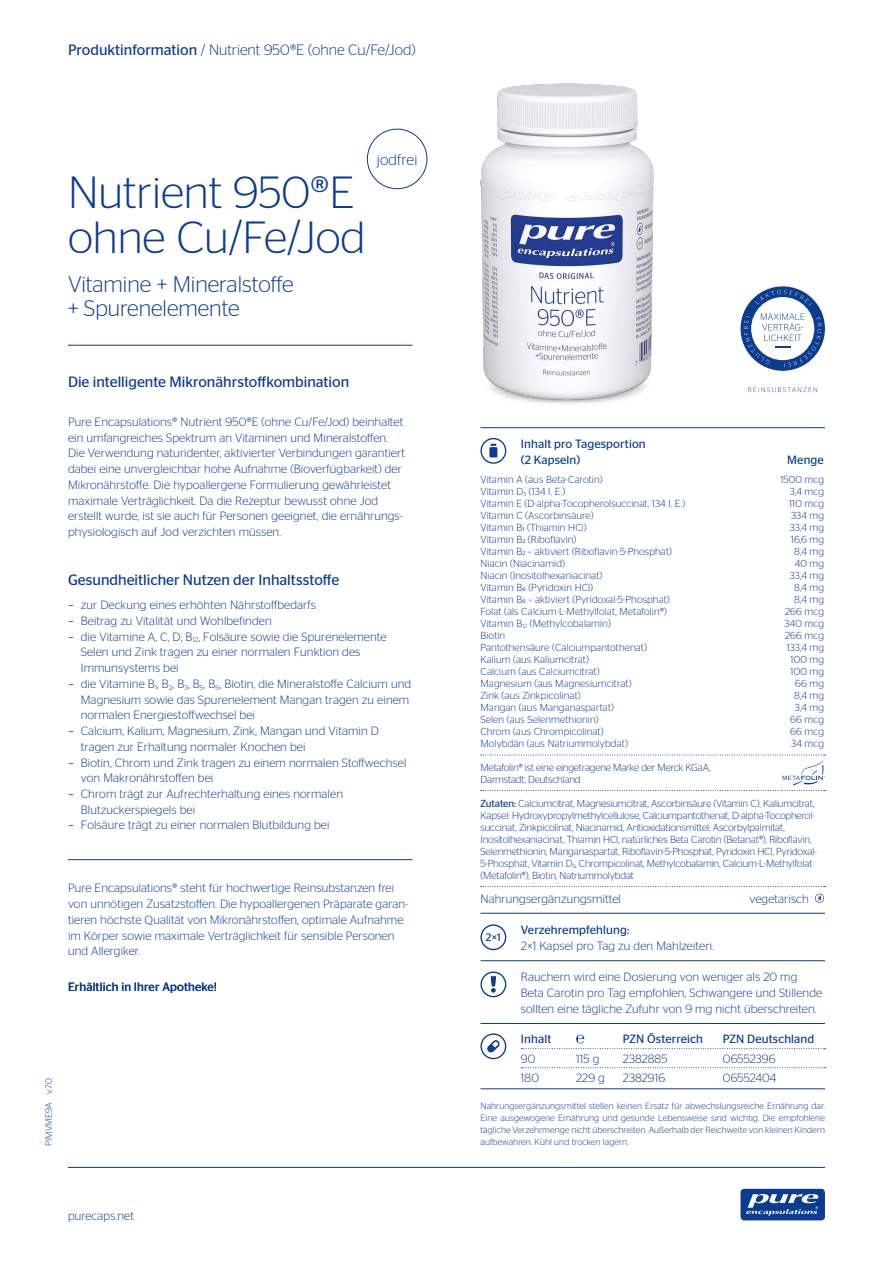
<style>
.page{position:relative;width:893px;height:1263px;background:#fff}
.page>*{position:absolute;margin:0;border:0;box-sizing:border-box;transform-origin:0 0}
.t1{font:300 45px/45px "Stag Sans";color:#0b3c90}
.t2{font:300 22.5px/24px "Stag Sans";color:#0b3c90}
.t3{font:300 15.3px "Stag Sans";letter-spacing:.01em;color:#0b3c90}
.t4{font:15px "Stag Sans";color:#0b3c90}
.t5{font:300 15px "Stag Sans";color:#0b3c90}
.t6{font:300 12px/15.8px "Stag Sans";letter-spacing:.01em;color:#0b3c90}
.t7{font:12px/15.8px "Stag Sans";letter-spacing:.01em;color:#0b3c90}
.t8{font:10.8px "Stag Sans";color:#0b3c90}
.t9{font:300 10.2px/12px "Stag Sans";color:#0b3c90}
.t10{font:300 9px/12px "Stag Sans";letter-spacing:.01em;color:#0b3c90;text-align:justify}
.s1{font-weight:400}
.s2{font-family:"Solex Medium Lining";font-weight:400}
</style>
<div class="page">
<hr style="left:68px;top:1167px;width:757px;height:1px;background:#0b3c90">
<div style="left:740px;top:1189px;width:85px;height:31px;background:#0b3c90;border-radius:4px"></div>
<svg style="left:746px;top:1194px;width:73px;height:22px"></svg>
<div style="left:367px;top:129px;width:60px;height:60px;border:1px solid #0b3c90;border-radius:50%"></div>
<svg style="left:815px;top:894px;width:9px;height:9px"></svg>
<hr style="left:480px;top:427px;width:345px;height:1px;background:#0b3c90">
<hr style="left:480px;top:960px;width:345px;height:1px;background:#0b3c90">
<hr style="left:480px;top:1023px;width:345px;height:1px;background:#0b3c90">
<svg style="left:480px;top:439px;width:26px;height:25px"></svg>
<img style="left:480px;top:83px;width:308px;height:356px">
<hr style="left:480px;top:1088px;width:345px;height:1px;background:#0b3c90">
<hr style="left:480px;top:913px;width:345px;height:1px;background:#0b3c90">
<svg style="left:480px;top:1033px;width:26px;height:26px"></svg>
<svg style="left:521px;top:1035px;width:305px;height:14px"></svg>
<svg style="left:521px;top:1067px;width:305px;height:1px"></svg>
<svg style="left:481px;top:886px;width:345px;height:1px"></svg>
<hr style="left:68px;top:345px;width:344px;height:1px;background:#0b3c90">
<svg style="left:748px;top:387px;width:69px;height:5px"></svg>
<svg style="left:740px;top:286px;width:85px;height:85px"></svg>
<svg style="left:480px;top:924px;width:26px;height:26px"></svg>
<svg style="left:480px;top:971px;width:26px;height:26px"></svg>
<hr style="left:68px;top:859px;width:344px;height:1px;background:#0b3c90">
<svg style="left:481px;top:755px;width:345px;height:36px"></svg>
<p class="t5" style="left:68px;top:41px;width:349px"><span class="s1">Produktinformation</span> / Nutrient 950®E (ohne Cu/Fe/Jod)</p>
<h1 class="t1" style="left:68px;top:169px;width:299px">Nutrient 950®E ohne Cu/Fe/Jod</h1>
<h2 class="t2" style="left:68px;top:272px;width:227px">Vitamine + Mineralstoffe + Spurenelemente</h2>
<p class="t3" style="left:377px;top:151px;width:42px">jodfrei</p>
<p class="t4" style="left:68px;top:373px;width:283px">Die intelligente Mikronährstoffkombination</p>
<p class="t6" style="left:68px;top:414px;width:339px">Pure Encapsulations® Nutrient 950®E (ohne Cu/Fe/Jod) beinhaltet ein umfangreiches Spektrum an Vitaminen und Mineralstoffen.<br>Die Verwendung naturidenter, aktivierter Verbindungen garantiert dabei eine unvergleichbar hohe Aufnahme (Bioverfügbarkeit) der Mikronährstoffe. Die hypoallergene Formulierung gewährleistet maximale Verträglichkeit. Da die Rezeptur bewusst ohne Jod erstellt wurde, ist sie auch für Personen geeignet, die ernährungs&shy;physiologisch auf Jod verzichten müssen.</p>
<p class="t4" style="left:68px;top:571px;width:273px">Gesundheitlicher Nutzen der Inhaltsstoffe</p>
<p class="t6" style="left:68px;top:597px;width:249px"><span class="s2">–</span> zur Deckung eines erhöhten Nährstoffbedarfs</p>
<p class="t6" style="left:68px;top:612px;width:205px"><span class="s2">–</span> Beitrag zu Vitalität und Wohlbefinden</p>
<p class="t6" style="left:81px;top:628px;width:307px;text-indent:-12px"><span class="s2">–</span> die Vitamine A, C, D, B<sub>12</sub>, Folsäure sowie die Spurenelemente<br>Selen und Zink tragen zu einer normalen Funktion des<br>Immunsystems bei</p>
<p class="t6" style="left:81px;top:675px;width:332px;text-indent:-12px"><span class="s2">–</span> die Vitamine B<sub>1</sub>, B<sub>2</sub>, B<sub>3</sub>, B<sub>5</sub>, B<sub>6</sub>, Biotin, die Mineralstoffe Calcium und<br>Magnesium sowie das Spurenelement Mangan tragen zu einem normalen Energiestoffwechsel bei</p>
<p class="t6" style="left:81px;top:723px;width:300px;text-indent:-12px"><span class="s2">–</span> Calcium, Kalium, Magnesium, Zink, Mangan und Vitamin D tragen zur Erhaltung normaler Knochen bei</p>
<p class="t6" style="left:81px;top:754px;width:327px;text-indent:-12px"><span class="s2">–</span> Biotin, Chrom und Zink tragen zu einem normalen Stoffwechsel von Makronährstoffen bei</p>
<p class="t6" style="left:81px;top:786px;width:264px;text-indent:-12px"><span class="s2">–</span> Chrom trägt zur Aufrechterhaltung eines normalen<br>Blutzuckerspiegels bei</p>
<p class="t6" style="left:68px;top:817px;width:263px"><span class="s2">–</span> Folsäure trägt zu einer normalen Blutbildung bei</p>
<p class="t6" style="left:68px;top:880px;width:341px">Pure Encapsulations® steht für hochwertige Reinsubstanzen frei von unnötigen Zusatzstoffen. Die hypoallergenen Präparate garan&shy;tieren höchste Qualität von Mikronährstoffen, optimale Aufnahme im Körper sowie maximale Verträglichkeit für sensible Personen und Allergiker.</p>
<p class="t7" style="left:68px;top:979px;width:151px">Erhältlich in Ihrer Apotheke!</p>
<p class="t10" style="left:43px;top:1146px;width:70px;rotate:-90deg">PIMVME9A v.7.0</p>
<p class="t6" style="left:68px;top:1208px;width:67px">purecaps.net</p>
<p class="t7" style="left:521px;top:436px;width:126px">Inhalt pro Tagesportion (2 Kapseln)</p>
<p class="t7" style="left:787px;top:452px;width:38px">Menge</p>
<p class="t9" style="left:480px;top:473px;width:124px">Vitamin A (aus Beta-Carotin)</p>
<p class="t9" style="left:780px;top:473px;width:45px">1500 mcg</p>
<p class="t9" style="left:480px;top:485px;width:86px">Vitamin D<sub>3</sub> (134 I. E.)</p>
<p class="t9" style="left:790px;top:485px;width:36px">3,4 mcg</p>
<p class="t9" style="left:480px;top:497px;width:206px">Vitamin E (D-alpha-Tocopherolsuccinat, 134 I. E.)</p>
<p class="t9" style="left:789px;top:497px;width:36px">110 mcg</p>
<p class="t9" style="left:480px;top:509px;width:115px">Vitamin C (Ascorbinsäure)</p>
<p class="t9" style="left:791px;top:509px;width:34px">334 mg</p>
<p class="t9" style="left:480px;top:521px;width:108px">Vitamin B1 (Thiamin HCl)</p>
<p class="t9" style="left:790px;top:521px;width:36px">33,4 mg</p>
<p class="t9" style="left:480px;top:533px;width:97px">Vitamin B2 (Riboflavin)</p>
<p class="t9" style="left:791px;top:533px;width:35px">16,6 mg</p>
<p class="t9" style="left:480px;top:545px;width:193px">Vitamin B2 – aktiviert (Riboflavin-5-Phosphat)</p>
<p class="t9" style="left:794px;top:545px;width:31px">8,4 mg</p>
<p class="t9" style="left:480px;top:557px;width:86px">Niacin (Niacinamid)</p>
<p class="t9" style="left:795px;top:557px;width:31px">40 mg</p>
<p class="t9" style="left:480px;top:569px;width:123px">Niacin (Inositolhexaniacinat)</p>
<p class="t9" style="left:790px;top:569px;width:36px">33,4 mg</p>
<p class="t9" style="left:480px;top:581px;width:114px">Vitamin B6 (Pyridoxin HCl)</p>
<p class="t9" style="left:794px;top:581px;width:31px">8,4 mg</p>
<p class="t9" style="left:480px;top:593px;width:191px">Vitamin B6 – aktiviert (Pyridoxal-5-Phosphat)</p>
<p class="t9" style="left:794px;top:593px;width:31px">8,4 mg</p>
<p class="t9" style="left:480px;top:605px;width:188px">Folat (als Calcium-L-Methylfolat, Metafolin®)</p>
<p class="t9" style="left:785px;top:605px;width:41px">266 mcg</p>
<p class="t9" style="left:480px;top:617px;width:132px">Vitamin B<sub>12</sub> (Methylcobalamin)</p>
<p class="t9" style="left:784px;top:617px;width:41px">340 mcg</p>
<p class="t9" style="left:480px;top:629px;width:26px">Biotin</p>
<p class="t9" style="left:785px;top:629px;width:41px">266 mcg</p>
<p class="t9" style="left:480px;top:641px;width:168px">Pantothensäure (Calciumpantothenat)</p>
<p class="t9" style="left:787px;top:641px;width:39px">133,4 mg</p>
<p class="t9" style="left:480px;top:653px;width:110px">Kalium (aus Kaliumcitrat)</p>
<p class="t9" style="left:791px;top:653px;width:35px">100 mg</p>
<p class="t9" style="left:480px;top:665px;width:121px">Calcium (aus Calciumcitrat)</p>
<p class="t9" style="left:791px;top:665px;width:35px">100 mg</p>
<p class="t9" style="left:480px;top:677px;width:153px">Magnesium (aus Magnesiumcitrat)</p>
<p class="t9" style="left:795px;top:677px;width:30px">66 mg</p>
<p class="t9" style="left:480px;top:689px;width:102px">Zink (aus Zinkpicolinat)</p>
<p class="t9" style="left:794px;top:689px;width:31px">8,4 mg</p>
<p class="t9" style="left:480px;top:701px;width:135px">Mangan (aus Manganaspartat)</p>
<p class="t9" style="left:795px;top:701px;width:31px">3,4 mg</p>
<p class="t9" style="left:480px;top:713px;width:120px">Selen (aus Selenmethionin)</p>
<p class="t9" style="left:790px;top:713px;width:35px">66 mcg</p>
<p class="t9" style="left:480px;top:725px;width:125px">Chrom (aus Chrompicolinat)</p>
<p class="t9" style="left:790px;top:725px;width:35px">66 mcg</p>
<p class="t9" style="left:480px;top:737px;width:149px">Molybdän (aus Natriummolybdat)</p>
<p class="t9" style="left:791px;top:737px;width:34px">34 mcg</p>
<p class="t9" style="left:480px;top:761px;width:231px">Metafolin® ist eine eingetragene Marke der Merck KGaA,<br>Darmstadt, Deutschland</p>
<p class="t9" style="left:480px;top:797px;width:338px"><span class="s1">Zutaten:</span> Calciumcitrat, Magnesiumcitrat, Ascorbinsäure (Vitamin C), Kaliumcitrat, Kapsel: Hydroxypropylmethylcellulose, Calciumpantothenat, D-alpha-Tocopherol&shy;succinat, Zinkpicolinat, Niacinamid, Antioxidationsmittel: Ascorbylpalmitat, Inositolhexaniacinat, Thiamin HCl, natürliches Beta Carotin (Betanat®), Riboflavin, Selenmethionin, Manganaspartat, Riboflavin-5-Phosphat, Pyridoxin HCl, Pyridoxal-5-Phosphat, Vitamin D<sub>3</sub>, Chrompicolinat, Methylcobalamin, Calcium-L-Methylfolat (Metafolin®), Biotin, Natriummolybdat</p>
<p class="t6" style="left:480px;top:890px;width:142px">Nahrungsergänzungsmittel</p>
<p class="t6" style="left:749px;top:890px;width:61px">vegetarisch</p>
<p class="t7" style="left:521px;top:922px;width:110px">Verzehrempfehlung:</p>
<p class="t6" style="left:521px;top:937px;width:194px">2×1 Kapsel pro Tag zu den Mahlzeiten.</p>
<p class="t6" style="left:521px;top:969px;width:303px">Rauchern wird eine Dosierung von weniger als 20 mg<br>Beta Carotin pro Tag empfohlen, Schwangere und Stillende sollten eine tägliche Zufuhr von 9 mg nicht überschreiten.</p>
<p class="t8" style="left:486px;top:931px;width:16px">2×1</p>
<p class="t7" style="left:521px;top:1031px;width:32px">Inhalt</p>
<p class="t7" style="left:623px;top:1031px;width:82px">PZN Österreich</p>
<p class="t7" style="left:723px;top:1031px;width:93px">PZN Deutschland</p>
<p class="t6" style="left:521px;top:1051px;width:16px">90</p>
<p class="t6" style="left:576px;top:1051px;width:25px">115 g</p>
<p class="t6" style="left:623px;top:1051px;width:46px">2382885</p>
<p class="t6" style="left:723px;top:1051px;width:54px">06552396</p>
<p class="t6" style="left:521px;top:1070px;width:20px">180</p>
<p class="t6" style="left:576px;top:1070px;width:30px">229 g</p>
<p class="t6" style="left:623px;top:1070px;width:44px">2382916</p>
<p class="t6" style="left:723px;top:1070px;width:55px">06552404</p>
<p class="t10" style="left:480px;top:1100px;width:346px">Nahrungsergänzungsmittel stellen keinen Ersatz für abwechslungsreiche Ernährung dar.<br>Eine ausgewogene Ernährung und gesunde Lebensweise sind wichtig. Die empfohlene tägliche Verzehrmenge nicht überschreiten. Außerhalb der Reichweite von kleinen Kindern aufbewahren. Kühl und trocken lagern.</p>
</div>
